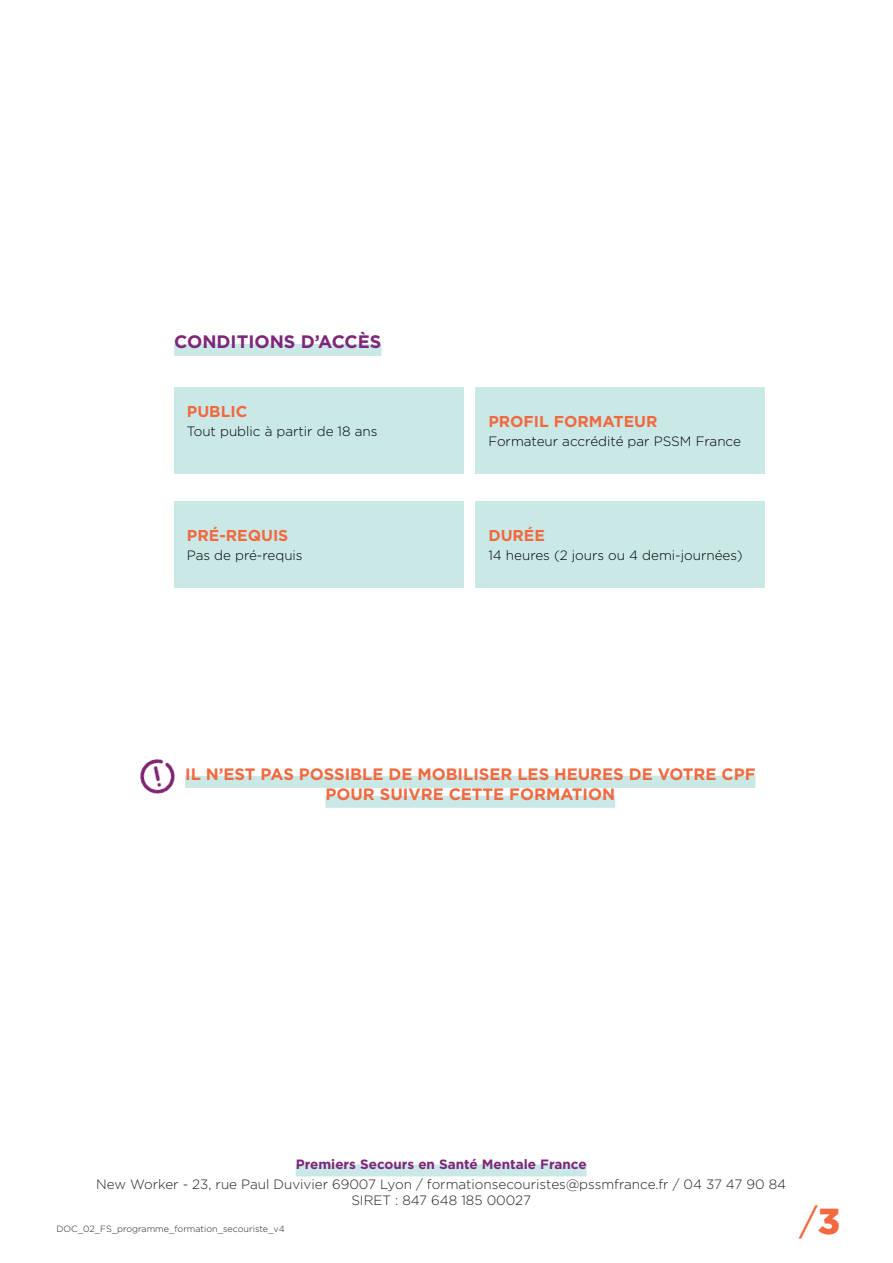
<style>
.page{position:relative;width:893px;height:1263px;background:#fff}
.page>*{position:absolute;margin:0;border:0;box-sizing:border-box;transform-origin:0 0}
.t1{font:36px "Gotham";color:#f2693f}
.t2{font:700 18px "Gotham";color:#7d267a}
.t3{font:700 16.5px/19.8px "Gotham";color:#f2693f;text-align:center}
.t4{font:700 15.75px "Gotham";color:#f2693f}
.t5{font:300 13.5px/16.5px "Gotham";color:#231f20;text-align:center}
.t6{font:300 13.5px "Gotham";color:#000}
.t7{font:700 13.5px "Gotham";color:#7d267a}
.t8{font:300 9px "Gotham";color:#231f20}
.s1{font-weight:900}
</style>
<div class="page">
<div style="left:296px;top:1164px;width:291px;height:12px;background:#c9e8e6"></div>
<div style="left:185px;top:776px;width:570px;height:12px;background:#c9e8e6"></div>
<div style="left:325px;top:796px;width:290px;height:12px;background:#c9e8e6"></div>
<img style="left:140px;top:759px;width:35px;height:35px">
<div style="left:476px;top:387px;width:289px;height:86px;background:#c9e8e6"></div>
<div style="left:174px;top:501px;width:289px;height:86px;background:#c9e8e6"></div>
<div style="left:476px;top:501px;width:289px;height:86px;background:#c9e8e6"></div>
<div style="left:174px;top:387px;width:289px;height:86px;background:#c9e8e6"></div>
<div style="left:174px;top:344px;width:207px;height:12px;background:#c9e8e6"></div>
<h2 class="t2" style="left:174px;top:330px;width:209px">CONDITIONS D’ACCÈS</h2>
<p class="t4" style="left:187px;top:401px;width:62px">PUBLIC</p>
<p class="t6" style="left:187px;top:423px;width:192px">Tout public à partir de 18 ans</p>
<p class="t4" style="left:187px;top:525px;width:103px">PRÉ-REQUIS</p>
<p class="t6" style="left:187px;top:547px;width:117px">Pas de pré-requis</p>
<p class="t4" style="left:488px;top:411px;width:171px">PROFIL FORMATEUR</p>
<p class="t6" style="left:488px;top:433px;width:254px">Formateur accrédité par PSSM France</p>
<p class="t4" style="left:488px;top:525px;width:58px">DURÉE</p>
<p class="t6" style="left:488px;top:547px;width:256px">14 heures (2 jours ou 4 demi-journées)</p>
<p class="t3" style="left:185px;top:764px;width:572px">IL N’EST PAS POSSIBLE DE MOBILISER LES HEURES DE VOTRE CPF<br>POUR SUIVRE CETTE FORMATION</p>
<p class="t7" style="left:296px;top:1155px;width:292px">Premiers Secours en Santé Mentale France</p>
<p class="t5" style="left:96px;top:1175px;width:691px">New Worker - 23, rue Paul Duvivier 69007 Lyon / formationsecouristes@pssmfrance.fr / 04 37 47 90 84<br>SIRET : 847 648 185 00027</p>
<p class="t8" style="left:56px;top:1223px;width:230px">DOC_02_FS_programme_formation_secouriste_v4</p>
<h1 class="t1" style="left:799px;top:1198px;width:42px">/<span class="s1">3</span></h1>
</div>
